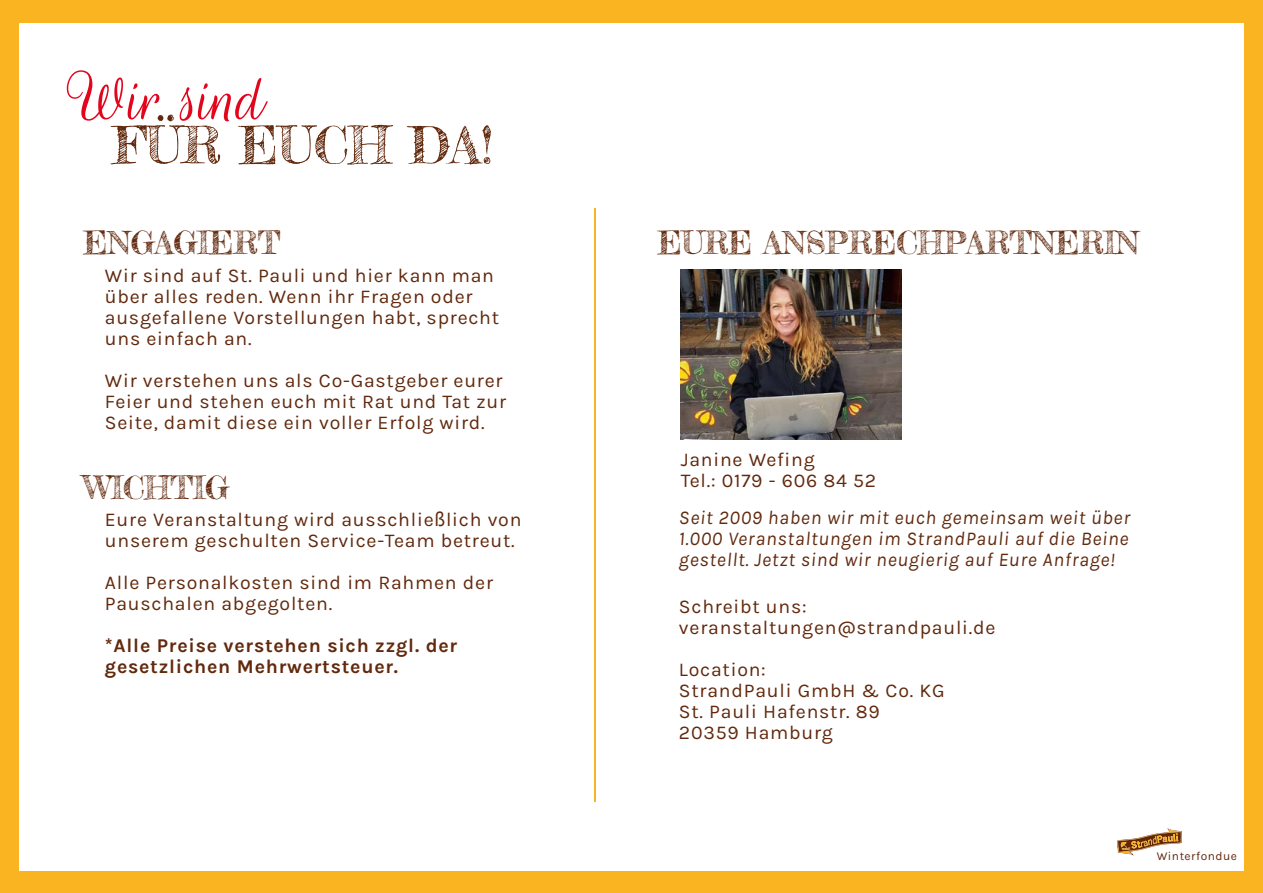
<style>
.page{position:relative;width:1263px;height:893px;background:#fab421}
.page>*{position:absolute;margin:0;border:0;box-sizing:border-box;transform-origin:0 0}
.t1{font:75px "Rouge Script";color:#e3051c}
.t2{font:51px "Frederickathe Great";color:#62290d}
.t3{font:31.5px "Frederickathe Great";color:#62290d}
.t4{font:19.5px/21px "Karla";letter-spacing:.04em;color:#62290d}
.t5{font:italic 19.5px/21px "Karla";letter-spacing:.04em;color:#62290d;text-align:justify}
.t6{font:700 19.5px/21px "Karla";letter-spacing:.04em;color:#62290d}
.t7{font:12px "Karla";letter-spacing:.04em;color:#62290d}
.s1{font-family:"Ebrima"}
</style>
<div class="page">
<div style="left:19px;top:23px;width:1225px;height:847px;background:#fff"></div>
<hr style="left:594px;top:208px;width:1px;height:593px;background:#fab421">
<svg style="left:1117px;top:828px;width:65px;height:27px"></svg>
<img style="left:681px;top:269px;width:221px;height:171px">
<h1 class="t1" style="left:72px;top:56px;width:196px">Wir sind</h1>
<h2 class="t2" style="left:113px;top:114px;width:381px">FÜR EUCH DA!</h2>
<h3 class="t3" style="left:84px;top:223px;width:198px">ENGAGIERT</h3>
<h3 class="t3" style="left:658px;top:223px;width:483px">EURE ANSPRECHPARTNERIN</h3>
<p class="t4" style="left:105px;top:264px;width:396px">Wir sind auf St. Pauli und hier kann man über alles reden. Wenn ihr Fragen oder ausgefallene Vorstellungen habt, sprecht uns einfach an.</p>
<p class="t4" style="left:105px;top:369px;width:403px">Wir verstehen uns als Co-Gastgeber eurer<br>Feier und stehen euch mit Rat und Tat zur<br>Seite, damit diese ein voller Erfolg wird.</p>
<h3 class="t3" style="left:84px;top:468px;width:147px">WICHTIG</h3>
<p class="t4" style="left:105px;top:509px;width:418px">Eure Veranstaltung wird ausschlie<span class="s1">ß</span>lich von unserem geschulten Service-Team betreut.</p>
<p class="t4" style="left:105px;top:572px;width:390px">Alle Personalkosten sind im Rahmen der<br>Pauschalen abgegolten.</p>
<p class="t6" style="left:105px;top:635px;width:354px">*Alle Preise verstehen sich zzgl. der gesetzlichen Mehrwertsteuer.</p>
<p class="t4" style="left:681px;top:448px;width:197px">Janine Wefing<br>Tel.: 0179 - 606 84 52</p>
<p class="t5" style="left:679px;top:507px;width:453px">Seit 2009 haben wir mit euch gemeinsam weit über 1.000 Veranstaltungen im StrandPauli auf die Beine gestellt. Jetzt sind wir neugierig auf Eure Anfrage!</p>
<p class="t4" style="left:679px;top:595px;width:318px">Schreibt uns: veranstaltungen@strandpauli.de</p>
<p class="t4" style="left:679px;top:658px;width:267px">Location:<br>StrandPauli GmbH &amp; Co. KG<br>St. Pauli Hafenstr. 89<br>20359 Hamburg</p>
<p class="t7" style="left:1157px;top:849px;width:82px">Winterfondue</p>
</div>
